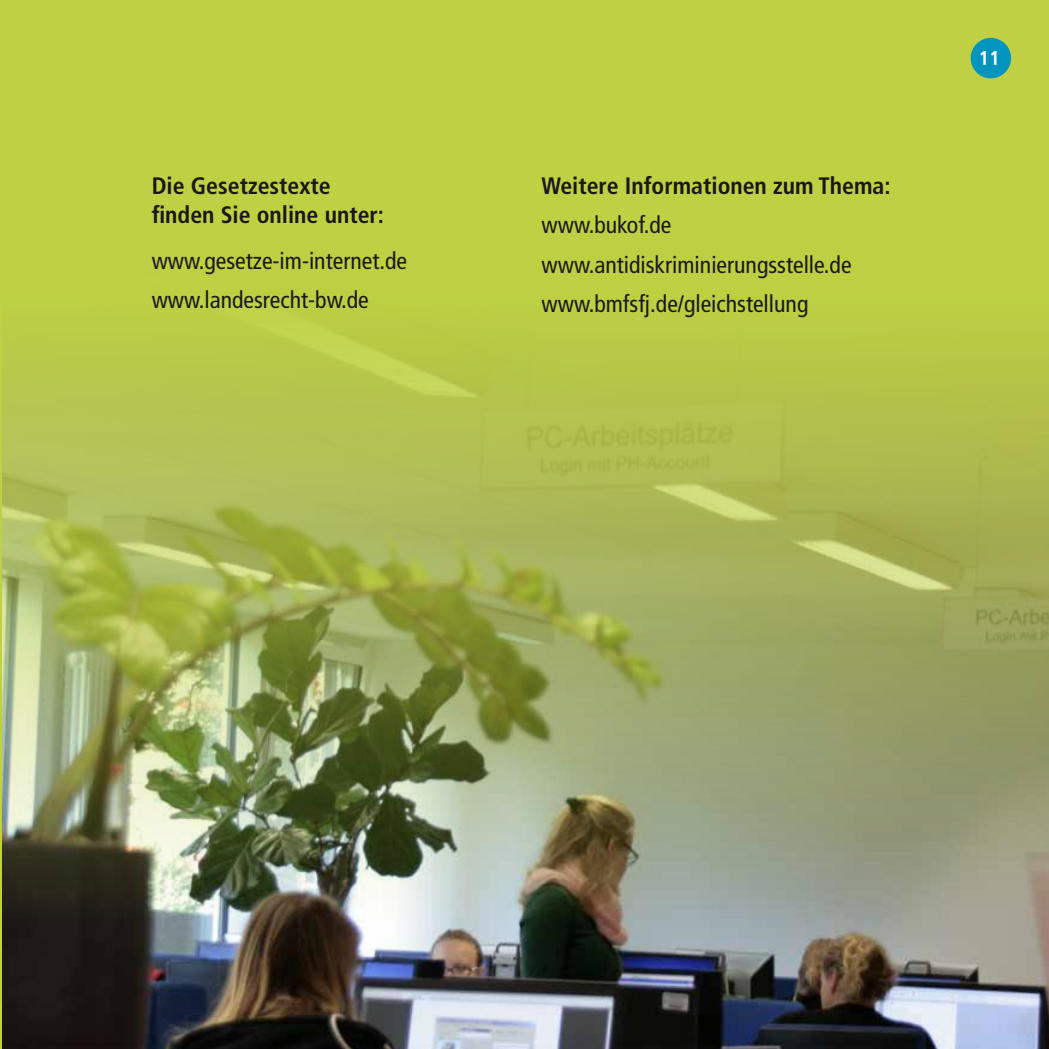
<style>
.page{position:relative;width:1049px;height:1049px;background:#bfd142}
.page>*{position:absolute;margin:0;border:0;box-sizing:border-box;transform-origin:0 0}
.t1{font:condensed 23.75px/39.2px "Frutiger LT Com";color:#1a171c}
.t2{font:700 condensed 23.75px/28.5px "Frutiger LT Com";color:#1a171c}
.t3{font:700 condensed 20px "Frutiger LT Com";color:#fff}
</style>
<div class="page">
<img style="left:2px;top:325px;width:1047px;height:724px">
<div style="left:970px;top:38px;width:41px;height:40px;background:#0095bf;border-radius:50%"></div>
<p class="t2" style="left:152px;top:172px;width:234px">Die Gesetzestexte finden Sie online unter:</p>
<p class="t1" style="left:152px;top:241px;width:257px">www.gesetze-im-internet.de www.landesrecht-bw.de</p>
<p class="t2" style="left:542px;top:172px;width:350px">Weitere Informationen zum Thema:</p>
<p class="t1" style="left:542px;top:206px;width:311px">www.bukof.de www.antidiskriminierungsstelle.de www.bmfsfj.de/gleichstellung</p>
<p class="t3" style="left:979px;top:46px;width:22px">11</p>
</div>
